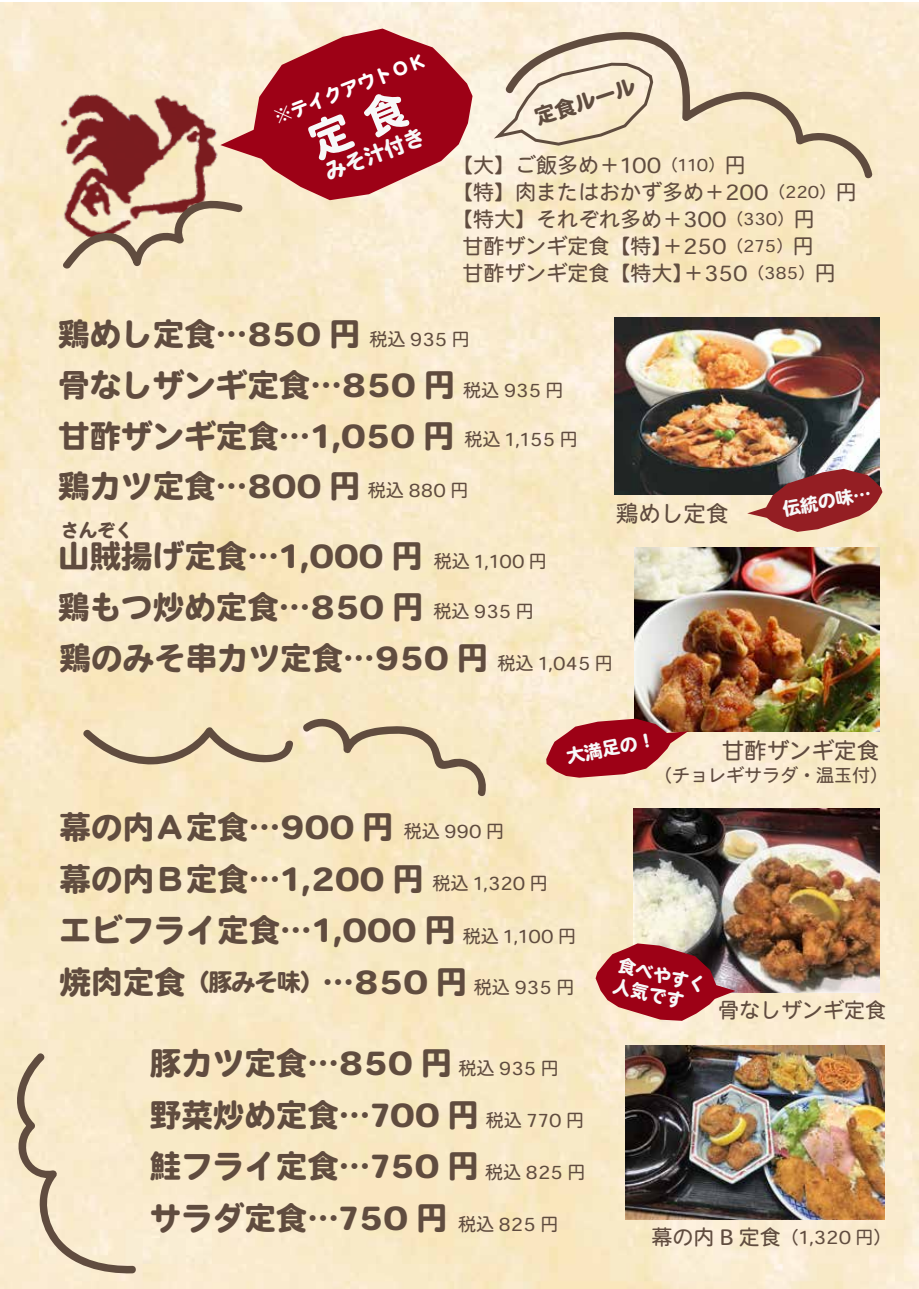
<style>
.page{position:relative;width:919px;height:1289px;background:#fff}
.page>*{position:absolute;margin:0;border:0;box-sizing:border-box;transform-origin:0 0}
.t1{font:31.5px/51.6px "Heisei Maru Go Std W8";color:#604c3f}
.t2{font:22.5px "Heisei Maru Go Std W4";color:#604c3f}
.t3{font:21px "Heisei Maru Go Std W4";color:#604c3f}
.t4{font:21px "Heisei Maru Go Std W8";color:#5f4c3f}
.t5{font:21px "Heisei Maru Go Std W8";color:#f7f8f8}
.t6{font:18px "Heisei Maru Go Std W4";color:#604c3f}
.t7{font:18px/21px "Heisei Maru Go Std W8";color:#f7f8f8}
.t8{font:18px "Heisei Maru Go Std W8";color:#fff}
.t9{font:18px "Heisei Maru Go Std W8";color:#604c3f}
.s1{font-size:16.5px}
.s2{font-size:24px}
.s3{font-size:21px}
</style>
<div class="page">
<img style="left:0;top:2px;width:918px;height:1286px">
<img style="left:0;top:2px;width:326px;height:348px">
<img style="left:614px;top:317px;width:265px;height:177px">
<svg style="left:747px;top:469px;width:135px;height:63px"></svg>
<img style="left:634px;top:547px;width:245px;height:184px">
<svg style="left:546px;top:718px;width:142px;height:59px"></svg>
<svg style="left:6px;top:1051px;width:131px;height:222px"></svg>
<svg style="left:504px;top:31px;width:369px;height:149px;fill:#f9eacc"></svg>
<svg style="left:81px;top:726px;width:212px;height:39px"></svg>
<svg style="left:301px;top:710px;width:187px;height:88px"></svg>
<svg style="left:494px;top:61px;width:160px;height:86px"></svg>
<img style="left:625px;top:1045px;width:259px;height:174px">
<img style="left:633px;top:808px;width:246px;height:184px">
<svg style="left:595px;top:943px;width:140px;height:77px"></svg>
<svg style="left:61px;top:29px;width:411px;height:242px"></svg>
<p class="t8" style="left:271px;top:108px;width:163px;rotate:-21deg">※テイクアウトＯＫ</p>
<p class="t5" style="left:321px;top:162px;width:106px;rotate:-21deg">みそ汁付き</p>
<p class="t4" style="left:531px;top:107px;width:106px;rotate:-18deg">定食ルール</p>
<p class="t3" style="left:452px;top:150px;width:295px">【大】ご飯多め＋100<span class="s1">（110）</span>円</p>
<p class="t3" style="left:452px;top:177px;width:406px">【特】肉またはおかず多め＋200<span class="s1">（220）</span>円</p>
<p class="t3" style="left:452px;top:204px;width:364px">【特大】それぞれ多め＋300<span class="s1">（330）</span>円</p>
<p class="t3" style="left:462px;top:231px;width:353px">甘酢ザンギ定食【特】＋250<span class="s1">（275）</span>円</p>
<p class="t3" style="left:462px;top:258px;width:375px">甘酢ザンギ定食【特大】＋350<span class="s1">（385）</span>円</p>
<p class="t1" style="left:58px;top:310px;width:304px">鶏めし定食…850 円</p>
<p class="t6" style="left:369px;top:326px;width:102px">税込 935 円</p>
<p class="t6" style="left:463px;top:378px;width:102px">税込 935 円</p>
<p class="t1" style="left:58px;top:360px;width:398px">骨なしザンギ定食…850 円</p>
<p class="t1" style="left:58px;top:411px;width:398px">甘酢ザンギ定食…1,050 円</p>
<p class="t6" style="left:464px;top:427px;width:115px">税込 1,155 円</p>
<p class="t6" style="left:368px;top:478px;width:102px">税込 880 円</p>
<p class="t1" style="left:58px;top:461px;width:304px">鶏カツ定食…800 円</p>
<p class="t1" style="left:58px;top:531px;width:366px">山賊揚げ定食…1,000 円</p>
<p class="t9" style="left:61px;top:520px;width:74px">さんぞく</p>
<p class="t6" style="left:433px;top:549px;width:115px">税込 1,100 円</p>
<p class="t1" style="left:58px;top:582px;width:367px">鶏もつ炒め定食…850 円</p>
<p class="t6" style="left:433px;top:599px;width:102px">税込 935 円</p>
<p class="t2" style="left:616px;top:498px;width:114px">鶏めし定食</p>
<p class="t1" style="left:60px;top:633px;width:430px">鶏のみそ串カツ定食…950 円</p>
<p class="t6" style="left:497px;top:650px;width:117px">税込 1,045 円</p>
<p class="t7" style="left:780px;top:499px;width:91px;rotate:-11deg">伝統の味…</p>
<p class="t7" style="left:565px;top:746px;width:91px;rotate:-11deg">大満足の！</p>
<p class="t1" style="left:60px;top:802px;width:335px">幕の内Ａ定食…900 円</p>
<p class="t6" style="left:403px;top:819px;width:102px">税込 990 円</p>
<p class="t6" style="left:432px;top:871px;width:117px">税込 1,320 円</p>
<p class="t6" style="left:462px;top:923px;width:115px">税込 1,100 円</p>
<p class="t1" style="left:60px;top:854px;width:365px">幕の内Ｂ定食…1,200 円</p>
<p class="t1" style="left:60px;top:905px;width:398px">エビフライ定食…1,000 円</p>
<p class="t2" style="left:721px;top:735px;width:159px">甘酢ザンギ定食</p>
<p class="t6" style="left:654px;top:762px;width:235px">（チョレギサラダ・温玉付）</p>
<p class="t1" style="left:60px;top:957px;width:409px">焼肉定食<span class="s2">（豚みそ味）</span>…850 円</p>
<p class="t6" style="left:474px;top:974px;width:102px">税込 935 円</p>
<p class="t1" style="left:150px;top:1038px;width:331px">豚カツ定食…850 円野菜炒め定食…700 円</p>
<p class="t6" style="left:458px;top:1055px;width:102px">税込 935 円</p>
<p class="t6" style="left:486px;top:1107px;width:100px">税込 770 円</p>
<p class="t1" style="left:150px;top:1141px;width:331px">鮭フライ定食…750 円</p>
<p class="t6" style="left:485px;top:1159px;width:102px">税込 825 円</p>
<p class="t1" style="left:150px;top:1193px;width:299px">サラダ定食…750 円</p>
<p class="t6" style="left:458px;top:1212px;width:102px">税込 825 円</p>
<p class="t7" style="left:620px;top:955px;width:92px;rotate:13deg">食べやすく人気です</p>
<p class="t3" style="left:718px;top:995px;width:170px">骨なしザンギ定食</p>
<p class="t6" style="left:651px;top:1224px;width:241px"><span class="s3">幕の内 B 定食</span>（1,320 円）</p>
</div>
